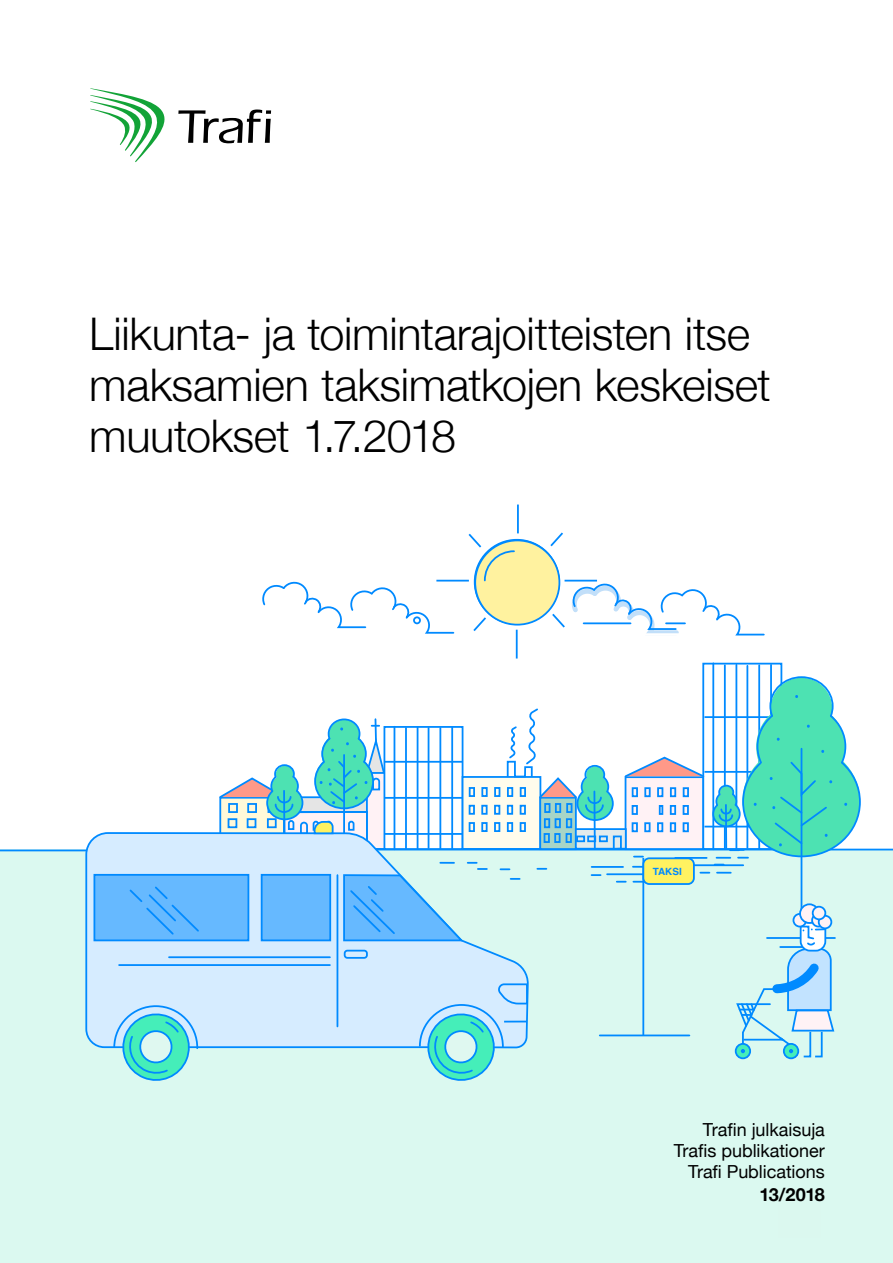
<style>
.page{position:relative;width:893px;height:1263px;background:#fff}
.page>*{position:absolute;margin:0;border:0;box-sizing:border-box;transform-origin:0 0}
.t1{font:300 45px/51px "Helvetica Neue";letter-spacing:-.01em;color:#000}
.t2{font:18px/21px "Helvetica Neue";letter-spacing:-.005em;color:#000;text-align:right}
.t3{font:700 18px "Helvetica Neue";letter-spacing:-.02em;color:#000}
.t4{font:700 9.9px "Helvetica";color:#008aff}
</style>
<div class="page">
<div style="left:0;top:850px;width:893px;height:413px;background:#dbf9f0"></div>
<hr style="left:127px;top:849px;width:766px;height:1px;background:#008aff">
<svg style="left:84px;top:832px;width:133px;height:217px"></svg>
<svg style="left:112px;top:1005px;width:87px;height:76px"></svg>
<div style="left:94px;top:875px;width:154px;height:65px;background:#66b9ff"></div>
<div style="left:94px;top:874px;width:155px;height:67px;border:2px solid #008aff"></div>
<hr style="left:169px;top:956px;width:161px;height:2px;background:#008aff">
<hr style="left:119px;top:964px;width:211px;height:2px;background:#008aff">
<svg style="left:129px;top:886px;width:70px;height:49px"></svg>
<svg style="left:217px;top:504px;width:645px;height:577px"></svg>
<hr style="left:0;top:849px;width:86px;height:2px;background:#008aff">
<svg style="left:178px;top:110px;width:93px;height:33px"></svg>
<svg style="left:90px;top:88px;width:75px;height:74px"></svg>
<p class="t1" style="left:89px;top:305px;width:683px">Liikunta- ja toimintarajoitteisten itse maksamien taksimatkojen keskeiset muutokset 1.7.2018</p>
<p class="t4" style="left:653px;top:863px;width:31px">TAKSI</p>
<p class="t2" style="left:674px;top:1120px;width:153px">Trafin julkaisuja<br>Trafis publikationer<br>Trafi Publications</p>
<p class="t3" style="left:759px;top:1180px;width:67px">13/2018</p>
</div>
